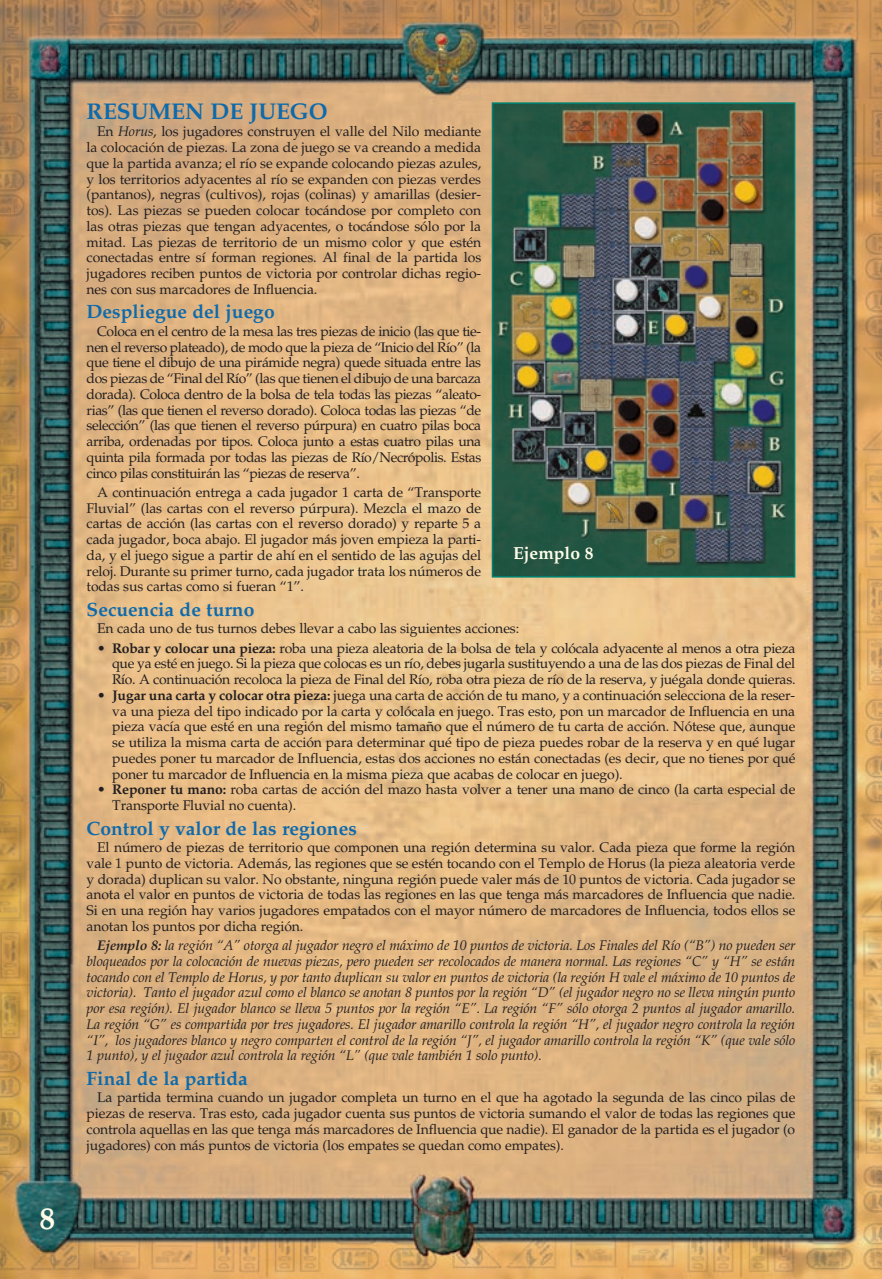
<style>
.page{position:relative;width:882px;height:1279px;background:#fff}
.page>*{position:absolute;margin:0;border:0;box-sizing:border-box;transform-origin:0 0}
.t1{font:700 31.5px "Palatino LT Std";color:#fffde9}
.t2{font:700 22.75px "Palatino LT Std";color:#0e6aab}
.t3{font:700 19.25px "Palatino LT Std";color:#0e6aab}
.t4{font:700 17.5px "Palatino LT Std";color:#fffde9}
.t5{font:14px/15.8px "Palatino LT Std";letter-spacing:-.01em;color:#231f20;text-align:justify}
.t6{font:italic 14px/15.8px "Palatino LT Std";letter-spacing:-.01em;color:#231f20;text-align:justify}
.s1{font-style:italic}
.s2{font-weight:700}
</style>
<div class="page">
<img style="left:0;top:1px;width:882px;height:1278px">
<img style="left:495px;top:105px;width:297px;height:470px">
<div style="left:492px;top:102px;width:303px;height:476px;border:2px solid #008070"></div>
<h1 class="t1" style="left:39px;top:1200px;width:17px">8</h1>
<h2 class="t2" style="left:87px;top:98px;width:243px">RESUMEN DE JUEGO</h2>
<p class="t5" style="left:87px;top:124px;width:396px;text-indent:10px">En <span class="s1">Horus</span>, los jugadores construyen el valle del Nilo mediante la colocación de piezas. La zona de juego se va creando a medida que la partida avanza; el río se expande colocando piezas azules, y los territorios adyacentes al río se expanden con piezas verdes (pantanos), negras (cultivos), rojas (colinas) y amarillas (desier&shy;tos). Las piezas se pueden colocar tocándose por completo con las otras piezas que tengan adyacentes, o tocándose sólo por la mitad. Las piezas de territorio de un mismo color y que estén conectadas entre sí forman regiones. Al final de la partida los jugadores reciben puntos de victoria por controlar dichas regio&shy;nes con sus marcadores de Influencia.</p>
<h3 class="t3" style="left:87px;top:301px;width:190px">Despliegue del juego</h3>
<p class="t5" style="left:87px;top:324px;width:396px;text-indent:10px">Coloca en el centro de la mesa las tres piezas de inicio (las que tie&shy;nen el reverso plateado), de modo que la pieza de “Inicio del Río” (la que tiene el dibujo de una pirámide negra) quede situada entre las dos piezas de “Final del Río” (las que tienen el dibujo de una barcaza dorada). Coloca dentro de la bolsa de tela todas las piezas “aleato&shy;rias” (las que tienen el reverso dorado). Coloca todas las piezas “de selección” (las que tienen el reverso púrpura) en cuatro pilas boca arriba, ordenadas por tipos. Coloca junto a estas cuatro pilas una quinta pila formada por todas las piezas de Río/Necrópolis. Estas cinco pilas constituirán las “piezas de reserva”.</p>
<p class="t5" style="left:87px;top:485px;width:396px;text-indent:10px">A continuación entrega a cada jugador 1 carta de “Transporte Fluvial” (las cartas con el reverso púrpura). Mezcla el mazo de cartas de acción (las cartas con el reverso dorado) y reparte 5 a cada jugador, boca abajo. El jugador más joven empieza la parti&shy;da, y el juego sigue a partir de ahí en el sentido de las agujas del reloj. Durante su primer turno, cada jugador trata los números de todas sus cartas como si fueran “1”.</p>
<h3 class="t3" style="left:87px;top:598px;width:169px">Secuencia de turno</h3>
<p class="t5" style="left:97px;top:621px;width:424px">En cada uno de tus turnos debes llevar a cabo las siguientes acciones:</p>
<p class="t5" style="left:112px;top:640px;width:685px;text-indent:-15px"><span class="s2">• Robar y colocar una pieza:</span> roba una pieza aleatoria de la bolsa de tela y colócala adyacente al menos a otra pieza que ya esté en juego. Si la pieza que colocas es un río, debes jugarla sustituyendo a una de las dos piezas de Final del Río. A continuación recoloca la pieza de Final del Río, roba otra pieza de río de la reserva, y juégala donde quieras.</p>
<p class="t5" style="left:112px;top:688px;width:685px;text-indent:-15px"><span class="s2">• Jugar una carta y colocar otra pieza:</span> juega una carta de acción de tu mano, y a continuación selecciona de la reser&shy;va una pieza del tipo indicado por la carta y colócala en juego. Tras esto, pon un marcador de Influencia en una pieza vacía que esté en una región del mismo tamaño que el número de tu carta de acción. Nótese que, aunque se utiliza la misma carta de acción para determinar qué tipo de pieza puedes robar de la reserva y en qué lugar puedes poner tu marcador de Influencia, estas dos acciones no están conectadas (es decir, que no tienes por qué poner tu marcador de Influencia en la misma pieza que acabas de colocar en juego).</p>
<p class="t5" style="left:112px;top:782px;width:685px;text-indent:-15px"><span class="s2">• Reponer tu mano:</span> roba cartas de acción del mazo hasta volver a tener una mano de cinco (la carta especial de<br>Transporte Fluvial no cuenta).</p>
<h3 class="t3" style="left:87px;top:817px;width:272px">Control y valor de las regiones</h3>
<p class="t5" style="left:87px;top:840px;width:710px;text-indent:10px">El número de piezas de territorio que componen una región determina su valor. Cada pieza que forme la región vale 1 punto de victoria. Además, las regiones que se estén tocando con el Templo de Horus (la pieza aleatoria verde y dorada) duplican su valor. No obstante, ninguna región puede valer más de 10 puntos de victoria. Cada jugador se anota el valor en puntos de victoria de todas las regiones en las que tenga más marcadores de Influencia que nadie.<br>Si en una región hay varios jugadores empatados con el mayor número de marcadores de Influencia, todos ellos se anotan los puntos por dicha región.</p>
<p class="t6" style="left:87px;top:938px;width:710px;text-indent:10px"><span class="s2">Ejemplo 8:</span> la región “A” otorga al jugador negro el máximo de 10 puntos de victoria. Los Finales del Río (“B”) no pueden ser bloqueados por la colocación de nuevas piezas, pero pueden ser recolocados de manera normal. Las regiones “C” y “H” se están tocando con el Templo de Horus, y por tanto duplican su valor en puntos de victoria (la región H vale el máximo de 10 puntos de victoria). Tanto el jugador azul como el blanco se anotan 8 puntos por la región “D” (el jugador negro no se lleva ningún punto por esa región). El jugador blanco se lleva 5 puntos por la región “E”. La región “F” sólo otorga 2 puntos al jugador amarillo.<br>La región “G” es compartida por tres jugadores. El jugador amarillo controla la región “H”, el jugador negro controla la región “I”, los jugadores blanco y negro comparten el control de la región “J”, el jugador amarillo controla la región “K” (que vale sólo 1 punto), y el jugador azul controla la región “L” (que vale también 1 solo punto).</p>
<h3 class="t3" style="left:87px;top:1067px;width:163px">Final de la partida</h3>
<p class="t5" style="left:87px;top:1090px;width:710px;text-indent:10px">La partida termina cuando un jugador completa un turno en el que ha agotado la segunda de las cinco pilas de piezas de reserva. Tras esto, cada jugador cuenta sus puntos de victoria sumando el valor de todas las regiones que controla aquellas en las que tenga más marcadores de Influencia que nadie). El ganador de la partida es el jugador (o jugadores) con más puntos de victoria (los empates se quedan como empates).</p>
<p class="t4" style="left:513px;top:543px;width:82px">Ejemplo 8</p>
</div>
